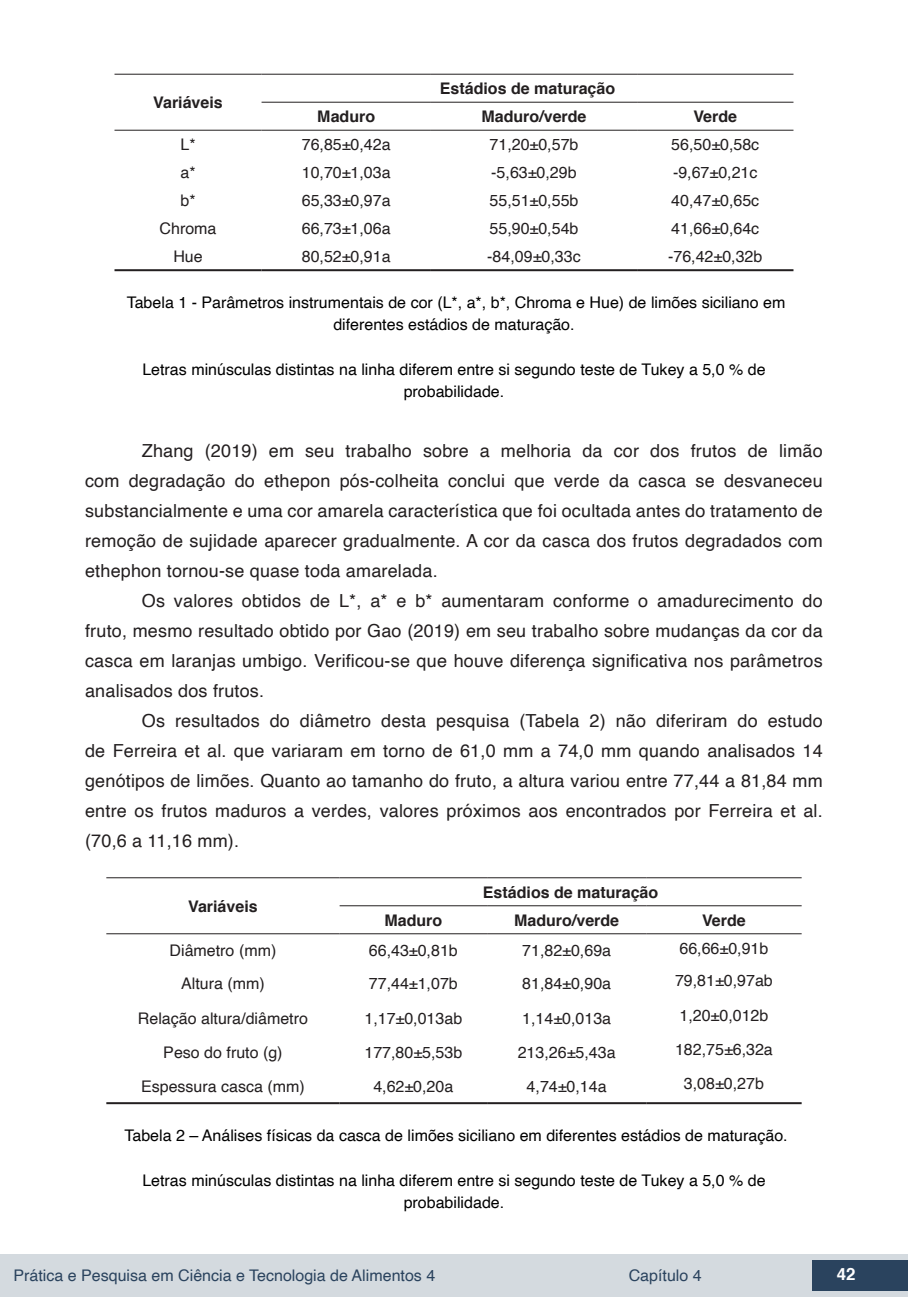
<style>
.page{position:relative;width:908px;height:1304px;background:#fff}
.page>*{position:absolute;margin:0;border:0;box-sizing:border-box;transform-origin:0 0}
.txt{font:18px/30px "Helvetica";letter-spacing:.01em;color:#231f20;text-align:justify}
.t1{font:700 16.8px "Helvetica";color:#fff}
.tab_txt_centro{font:16px "Helvetica";color:#231f20}
.info_tab_graf_imag{font:16px/22px "Helvetica";color:#000;text-align:center}
.tab_txt_centro-2{font:700 16px "Helvetica";color:#231f20}
.t2{font:16px "Helvetica";color:#2a435e}
</style>
<div class="page">
<div style="left:0;top:1254px;width:906px;height:43px;background:#d4dadf"></div>
<div style="left:812px;top:1261px;width:95px;height:30px;background:#2a435e"></div>
<hr style="left:114px;top:269px;width:147px;height:2px;background:#231f20">
<hr style="left:261px;top:269px;width:169px;height:2px;background:#231f20">
<hr style="left:430px;top:269px;width:206px;height:2px;background:#231f20">
<hr style="left:636px;top:269px;width:157px;height:2px;background:#231f20">
<hr style="left:114px;top:74px;width:147px;height:1px;background:#231f20">
<hr style="left:261px;top:74px;width:169px;height:1px;background:#231f20">
<hr style="left:430px;top:74px;width:206px;height:1px;background:#231f20">
<hr style="left:636px;top:74px;width:157px;height:1px;background:#231f20">
<hr style="left:261px;top:102px;width:169px;height:1px;background:#231f20">
<hr style="left:430px;top:102px;width:206px;height:1px;background:#231f20">
<hr style="left:636px;top:102px;width:157px;height:1px;background:#231f20">
<hr style="left:114px;top:130px;width:147px;height:1px;background:#231f20">
<hr style="left:261px;top:130px;width:169px;height:1px;background:#231f20">
<hr style="left:430px;top:130px;width:206px;height:1px;background:#231f20">
<hr style="left:636px;top:130px;width:157px;height:1px;background:#231f20">
<hr style="left:106px;top:1102px;width:233px;height:2px;background:#231f20">
<hr style="left:339px;top:1102px;width:148px;height:2px;background:#231f20">
<hr style="left:487px;top:1102px;width:159px;height:2px;background:#231f20">
<hr style="left:646px;top:1102px;width:155px;height:2px;background:#231f20">
<hr style="left:106px;top:877px;width:233px;height:1px;background:#231f20">
<hr style="left:339px;top:877px;width:148px;height:1px;background:#231f20">
<hr style="left:487px;top:877px;width:159px;height:1px;background:#231f20">
<hr style="left:646px;top:877px;width:155px;height:1px;background:#231f20">
<hr style="left:339px;top:905px;width:148px;height:1px;background:#231f20">
<hr style="left:487px;top:905px;width:159px;height:1px;background:#231f20">
<hr style="left:646px;top:905px;width:155px;height:1px;background:#231f20">
<hr style="left:106px;top:933px;width:233px;height:1px;background:#231f20">
<hr style="left:339px;top:933px;width:148px;height:1px;background:#231f20">
<hr style="left:487px;top:933px;width:159px;height:1px;background:#231f20">
<hr style="left:646px;top:933px;width:155px;height:1px;background:#231f20">
<p class="tab_txt_centro-2" style="left:153px;top:90px;width:71px">Variáveis</p>
<p class="tab_txt_centro-2" style="left:439px;top:76px;width:177px">Estádios de maturação</p>
<p class="tab_txt_centro-2" style="left:317px;top:104px;width:59px">Maduro</p>
<p class="tab_txt_centro-2" style="left:481px;top:104px;width:106px">Maduro/verde</p>
<p class="tab_txt_centro-2" style="left:693px;top:104px;width:45px">Verde</p>
<p class="tab_txt_centro" style="left:180px;top:132px;width:17px">L*</p>
<p class="tab_txt_centro" style="left:301px;top:132px;width:90px">76,85±0,42a</p>
<p class="tab_txt_centro" style="left:489px;top:132px;width:90px">71,20±0,57b</p>
<p class="tab_txt_centro" style="left:671px;top:132px;width:89px">56,50±0,58c</p>
<p class="tab_txt_centro" style="left:180px;top:160px;width:17px">a*</p>
<p class="tab_txt_centro" style="left:301px;top:160px;width:90px">10,70±1,03a</p>
<p class="tab_txt_centro" style="left:491px;top:160px;width:87px">-5,63±0,29b</p>
<p class="tab_txt_centro" style="left:672px;top:160px;width:86px">-9,67±0,21c</p>
<p class="tab_txt_centro" style="left:180px;top:188px;width:17px">b*</p>
<p class="tab_txt_centro" style="left:301px;top:188px;width:90px">65,33±0,97a</p>
<p class="tab_txt_centro" style="left:489px;top:188px;width:90px">55,51±0,55b</p>
<p class="tab_txt_centro" style="left:671px;top:188px;width:89px">40,47±0,65c</p>
<p class="tab_txt_centro" style="left:159px;top:216px;width:58px">Chroma</p>
<p class="tab_txt_centro" style="left:301px;top:216px;width:90px">66,73±1,06a</p>
<p class="tab_txt_centro" style="left:489px;top:216px;width:90px">55,90±0,54b</p>
<p class="tab_txt_centro" style="left:671px;top:216px;width:89px">41,66±0,64c</p>
<p class="tab_txt_centro" style="left:173px;top:244px;width:31px">Hue</p>
<p class="tab_txt_centro" style="left:301px;top:244px;width:90px">80,52±0,91a</p>
<p class="tab_txt_centro" style="left:487px;top:244px;width:95px">-84,09±0,33c</p>
<p class="tab_txt_centro" style="left:667px;top:244px;width:96px">-76,42±0,32b</p>
<p class="info_tab_graf_imag" style="left:127px;top:292px;width:660px">Tabela 1 - Parâmetros instrumentais de cor (L*, a*, b*, Chroma e Hue) de limões siciliano em diferentes estádios de maturação.</p>
<p class="info_tab_graf_imag" style="left:142px;top:358px;width:624px">Letras minúsculas distintas na linha diferem entre si segundo teste de Tukey a 5,0 % de probabilidade.</p>
<p class="txt" style="left:85px;top:436px;width:738px;text-indent:57px">Zhang (2019) em seu trabalho sobre a melhoria da cor dos frutos de limão com degradação do ethepon pós-colheita conclui que verde da casca se desvaneceu substancialmente e uma cor amarela característica que foi ocultada antes do tratamento de remoção de sujidade aparecer gradualmente. A cor da casca dos frutos degradados com ethephon tornou-se quase toda amarelada.</p>
<p class="txt" style="left:85px;top:586px;width:738px;text-indent:57px">Os valores obtidos de L*, a* e b* aumentaram conforme o amadurecimento do fruto, mesmo resultado obtido por Gao (2019) em seu trabalho sobre mudanças da cor da casca em laranjas umbigo. Verificou-se que houve diferença significativa nos parâmetros analisados dos frutos.</p>
<p class="txt" style="left:85px;top:706px;width:738px;text-indent:57px">Os resultados do diâmetro desta pesquisa (Tabela 2) não diferiram do estudo de Ferreira et al. que variaram em torno de 61,0 mm a 74,0 mm quando analisados 14 genótipos de limões. Quanto ao tamanho do fruto, a altura variou entre 77,44 a 81,84 mm entre os frutos maduros a verdes, valores próximos aos encontrados por Ferreira et al. (70,6 a 11,16 mm).</p>
<p class="tab_txt_centro-2" style="left:188px;top:893px;width:71px">Variáveis</p>
<p class="tab_txt_centro-2" style="left:482px;top:879px;width:177px">Estádios de maturação</p>
<p class="tab_txt_centro-2" style="left:384px;top:907px;width:59px">Maduro</p>
<p class="tab_txt_centro-2" style="left:514px;top:907px;width:106px">Maduro/verde</p>
<p class="tab_txt_centro-2" style="left:701px;top:907px;width:45px">Verde</p>
<p class="tab_txt_centro" style="left:169px;top:938px;width:108px">Diâmetro (mm)</p>
<p class="tab_txt_centro" style="left:369px;top:938px;width:90px">66,43±0,81b</p>
<p class="tab_txt_centro" style="left:522px;top:938px;width:90px">71,82±0,69a</p>
<p class="tab_txt_centro" style="left:679px;top:936px;width:90px">66,66±0,91b</p>
<p class="tab_txt_centro" style="left:181px;top:971px;width:85px">Altura (mm)</p>
<p class="tab_txt_centro" style="left:369px;top:971px;width:90px">77,44±1,07b</p>
<p class="tab_txt_centro" style="left:522px;top:971px;width:90px">81,84±0,90a</p>
<p class="tab_txt_centro" style="left:674px;top:968px;width:99px">79,81±0,97ab</p>
<p class="tab_txt_centro" style="left:138px;top:1006px;width:171px">Relação altura/diâmetro</p>
<p class="tab_txt_centro" style="left:364px;top:1006px;width:99px">1,17±0,013ab</p>
<p class="tab_txt_centro" style="left:522px;top:1006px;width:90px">1,14±0,013a</p>
<p class="tab_txt_centro" style="left:679px;top:1003px;width:90px">1,20±0,012b</p>
<p class="tab_txt_centro" style="left:163px;top:1040px;width:121px">Peso do fruto (g)</p>
<p class="tab_txt_centro" style="left:364px;top:1040px;width:99px">177,80±5,53b</p>
<p class="tab_txt_centro" style="left:517px;top:1040px;width:99px">213,26±5,43a</p>
<p class="tab_txt_centro" style="left:674px;top:1037px;width:99px">182,75±6,32a</p>
<p class="tab_txt_centro" style="left:141px;top:1074px;width:165px">Espessura casca (mm)</p>
<p class="tab_txt_centro" style="left:373px;top:1074px;width:81px">4,62±0,20a</p>
<p class="tab_txt_centro" style="left:526px;top:1074px;width:81px">4,74±0,14a</p>
<p class="tab_txt_centro" style="left:683px;top:1071px;width:81px">3,08±0,27b</p>
<p class="info_tab_graf_imag" style="left:124px;top:1125px;width:664px">Tabela 2 – Análises físicas da casca de limões siciliano em diferentes estádios de maturação.</p>
<p class="info_tab_graf_imag" style="left:142px;top:1169px;width:624px">Letras minúsculas distintas na linha diferem entre si segundo teste de Tukey a 5,0 % de probabilidade.</p>
<p class="t2" style="left:14px;top:1263px;width:423px">Prática e Pesquisa em Ciência e Tecnologia de Alimentos 4</p>
<p class="t2" style="left:628px;top:1263px;width:74px">Capítulo 4</p>
<p class="t1" style="left:836px;top:1261px;width:20px">42</p>
</div>
